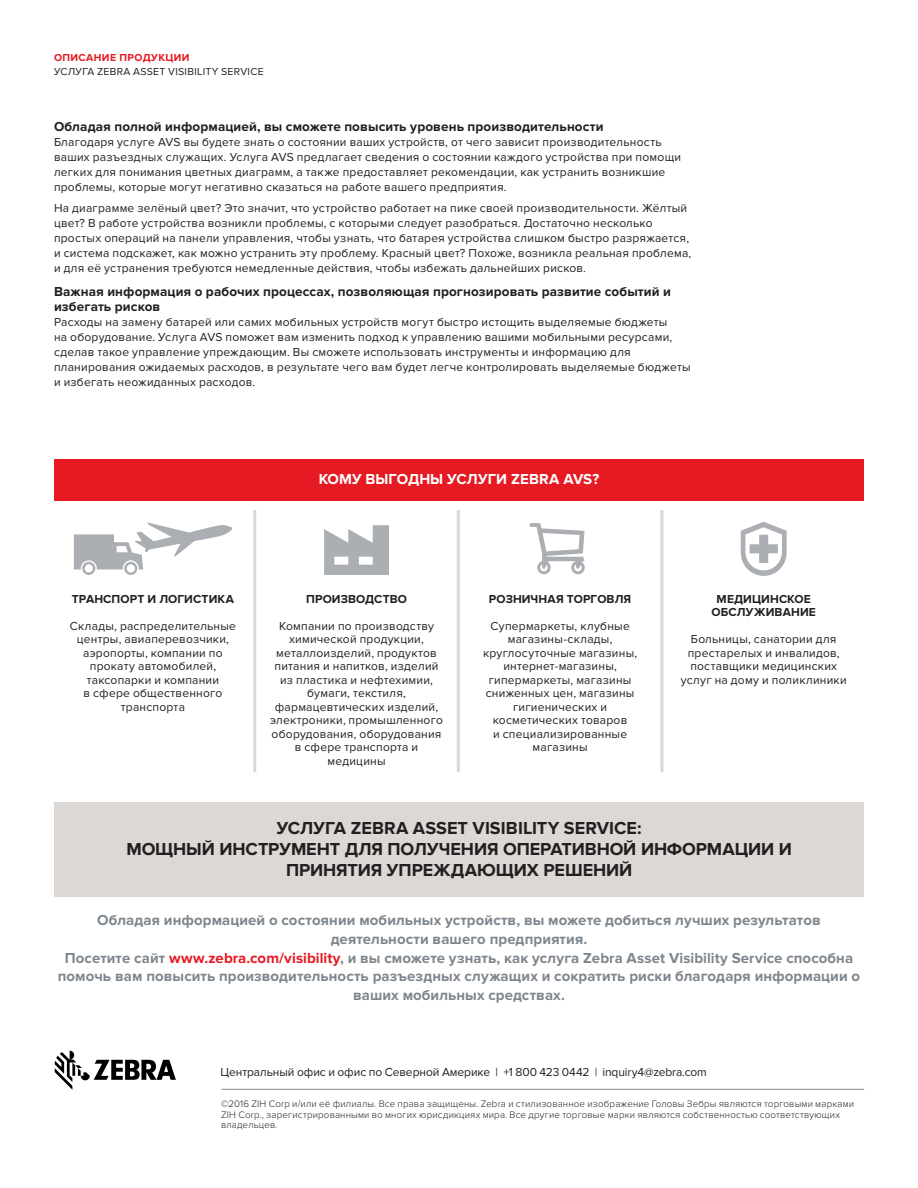
<style>
.page{position:relative;width:918px;height:1188px;background:#fff}
.page>*{position:absolute;margin:0;border:0;box-sizing:border-box;transform-origin:0 0}
.CTA-Call_To_Action{font:700 18px/21px "Proxima Nova";letter-spacing:-.005em;color:#231f20;text-align:center}
.CTA-Call_To_Action-2{font:700 15px/18.8px "Proxima Nova";letter-spacing:.005em;color:#7e868d;text-align:center}
.Sub_Subhead_Black{font:700 15px "Proxima Nova";color:#fff}
.Sub_Subhead_Black-2{font:700 13.5px/15px "Proxima Nova";letter-spacing:.01em;color:#231f20}
.Body{font:12px/15px "Proxima Nova";letter-spacing:.02em;color:#231f20}
.CTA-Call_To_Action-3{font:12px/13.5px "Proxima Nova";letter-spacing:.02em;color:#231f20;text-align:center}
.CTA-Call_To_Action-4{font:700 12px/13.5px "Proxima Nova";letter-spacing:.01em;color:#231f20;text-align:center}
.Regional_Address{font:12px "Proxima Nova";letter-spacing:-.005em;color:#231f20}
.t1{font:10.5px "Proxima Nova";letter-spacing:.025em;color:#231f20}
.t2{font:700 10.5px "Proxima Nova";letter-spacing:.04em;color:#e51a23}
.Legal{font:300 9.75px/10.5px "Proxima Nova";letter-spacing:.015em;color:#231f20}
.s1{color:#e51a23}
</style>
<div class="page">
<svg style="left:55px;top:1051px;width:121px;height:39px"></svg>
<hr style="left:222px;top:1089px;width:642px;height:1px;background:#7e868d">
<div style="left:55px;top:802px;width:809px;height:95px;background:#dcd8d5"></div>
<div style="left:54px;top:459px;width:810px;height:41px;background:#e51a23"></div>
<hr style="left:253px;top:510px;width:3px;height:262px;background:#dcd8d5">
<hr style="left:457px;top:510px;width:3px;height:262px;background:#dcd8d5">
<hr style="left:660px;top:510px;width:3px;height:262px;background:#dcd8d5">
<svg style="left:324px;top:525px;width:65px;height:50px"></svg>
<svg style="left:74px;top:522px;width:158px;height:53px"></svg>
<svg style="left:530px;top:523px;width:55px;height:51px"></svg>
<svg style="left:741px;top:522px;width:46px;height:54px"></svg>
<p class="t2" style="left:54px;top:51px;width:137px">ОПИСАНИЕ ПРОДУКЦИИ</p>
<p class="t1" style="left:54px;top:66px;width:211px">УСЛУГА ZEBRA ASSET VISIBILITY SERVICE</p>
<p class="Sub_Subhead_Black-2" style="left:54px;top:119px;width:551px">Обладая полной информацией, вы сможете повысить уровень производительности</p>
<p class="Body" style="left:54px;top:134px;width:629px">Благодаря услуге AVS вы будете знать о состоянии ваших устройств, от чего зависит производительность ваших разъездных служащих. Услуга AVS предлагает сведения о состоянии каждого устройства при помощи легких для понимания цветных диаграмм, а также предоставляет рекомендации, как устранить возникшие проблемы, которые могут негативно сказаться на работе вашего предприятия.</p>
<p class="Body" style="left:54px;top:201px;width:639px">На диаграмме зелёный цвет? Это значит, что устройство работает на пике своей производительности. Жёлтый цвет? В работе устройства возникли проблемы, с которыми следует разобраться. Достаточно несколько простых операций на панели управления, чтобы узнать, что батарея устройства слишком быстро разряжается, и система подскажет, как можно устранить эту проблему. Красный цвет? Похоже, возникла реальная проблема, и для её устранения требуются немедленные действия, чтобы избежать дальнейших рисков.</p>
<p class="Sub_Subhead_Black-2" style="left:54px;top:285px;width:618px">Важная информация о рабочих процессах, позволяющая прогнозировать развитие событий и избегать рисков</p>
<p class="Body" style="left:54px;top:315px;width:638px">Расходы на замену батарей или самих мобильных устройств могут быстро истощить выделяемые бюджеты<br>на оборудование. Услуга AVS поможет вам изменить подход к управлению вашими мобильными ресурсами, сделав такое управление упреждающим. Вы сможете использовать инструменты и информацию для планирования ожидаемых расходов, в результате чего вам будет легче контролировать выделяемые бюджеты и избегать неожиданных расходов.</p>
<p class="Sub_Subhead_Black" style="left:319px;top:470px;width:282px">КОМУ ВЫГОДНЫ УСЛУГИ ZEBRA AVS?</p>
<p class="CTA-Call_To_Action-4" style="left:72px;top:592px;width:164px">ТРАНСПОРТ И ЛОГИСТИКА</p>
<p class="CTA-Call_To_Action-3" style="left:70px;top:619px;width:168px">Склады, распределительные центры, авиаперевозчики, аэропорты, компании по прокату автомобилей, таксопарки и компании<br>в сфере общественного транспорта</p>
<p class="CTA-Call_To_Action-4" style="left:306px;top:592px;width:102px">ПРОИЗВОДСТВО</p>
<p class="CTA-Call_To_Action-3" style="left:270px;top:619px;width:174px">Компании по производству химической продукции, металлоизделий, продуктов питания и напитков, изделий из пластика и нефтехимии, бумаги, текстиля, фармацевтических изделий, электроники, промышленного оборудования, оборудования в сфере транспорта и медицины</p>
<p class="CTA-Call_To_Action-4" style="left:489px;top:592px;width:144px">РОЗНИЧНАЯ ТОРГОВЛЯ</p>
<p class="CTA-Call_To_Action-3" style="left:483px;top:619px;width:156px">Супермаркеты, клубные магазины-склады, круглосуточные магазины, интернет-магазины, гипермаркеты, магазины сниженных цен, магазины гигиенических и косметических товаров<br>и специализированные магазины</p>
<p class="CTA-Call_To_Action-4" style="left:712px;top:592px;width:106px">МЕДИЦИНСКОЕ<br>ОБСЛУЖИВАНИЕ</p>
<p class="CTA-Call_To_Action-3" style="left:681px;top:633px;width:167px">Больницы, санатории для престарелых и инвалидов, поставщики медицинских услуг на дому и поликлиники</p>
<p class="CTA-Call_To_Action" style="left:277px;top:818px;width:366px">УСЛУГА ZEBRA ASSET VISIBILITY SERVICE:</p>
<p class="CTA-Call_To_Action" style="left:127px;top:839px;width:667px">МОЩНЫЙ ИНСТРУМЕНТ ДЛЯ ПОЛУЧЕНИЯ ОПЕРАТИВНОЙ ИНФОРМАЦИИ И<br>ПРИНЯТИЯ УПРЕЖДАЮЩИХ РЕШЕНИЙ</p>
<p class="CTA-Call_To_Action-2" style="left:97px;top:911px;width:725px">Обладая информацией о состоянии мобильных устройств, вы можете добиться лучших результатов деятельности вашего предприятия.</p>
<p class="CTA-Call_To_Action-2" style="left:58px;top:949px;width:804px">Посетите сайт <span class="s1">www.zebra.com/visibility</span>, и вы сможете узнать, как услуга Zebra Asset Visibility Service способна помочь вам повысить производительность разъездных служащих и сократить риски благодаря информации о ваших мобильных средствах.</p>
<p class="Regional_Address" style="left:221px;top:1065px;width:488px">Центральный офис и офис по Северной Америке | +1 800 423 0442 | inquiry4@zebra.com</p>
<p class="Legal" style="left:221px;top:1099px;width:635px">©2016 ZIH Corp и/или её филиалы. Все права защищены. Zebra и стилизованное изображение Головы Зебры являются торговыми марками<br>ZIH Corp., зарегистрированными во многих юрисдикциях мира. Все другие торговые марки являются собственностью соответствующих владельцев.</p>
</div>
